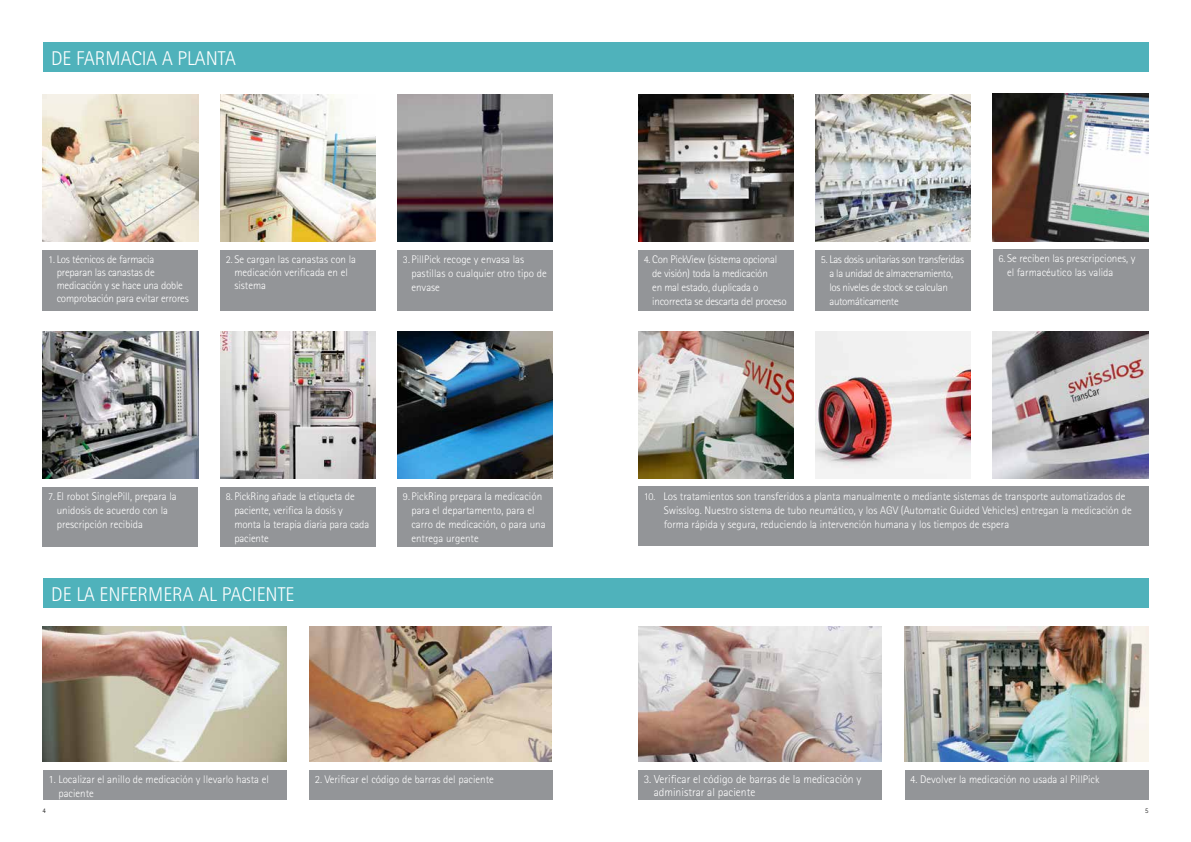
<style>
.page{position:relative;width:1191px;height:842px;background:#fff}
.page>*{position:absolute;margin:0;border:0;box-sizing:border-box;transform-origin:0 0}
.t1{font:300 19.9px "Rotis Sans Serif Pro";color:#fff}
.t2{font:300 11.6px/13px "Rotis Sans Serif Pro";color:#fff}
.t3{font:300 11px/14px "Rotis Sans Serif Pro";color:#fff}
.t4{font:300 11px/13px "Rotis Sans Serif Pro";letter-spacing:-.02em;color:#fff}
.t5{font:300 11px/14px "Rotis Sans Serif Pro";letter-spacing:-.03em;color:#fff}
.t6{font:300 7px "Rotis Sans Serif Pro";color:#000}
.s1{font-size:10.5px}
</style>
<div class="page">
<img style="left:397px;top:94px;width:156px;height:148px">
<img style="left:43px;top:94px;width:155px;height:148px">
<img style="left:220px;top:94px;width:156px;height:148px">
<img style="left:43px;top:331px;width:155px;height:148px">
<img style="left:221px;top:331px;width:155px;height:148px">
<img style="left:397px;top:331px;width:156px;height:148px">
<img style="left:43px;top:627px;width:244px;height:134px">
<img style="left:309px;top:627px;width:243px;height:134px">
<img style="left:815px;top:94px;width:155px;height:148px">
<img style="left:993px;top:94px;width:155px;height:147px">
<img style="left:638px;top:94px;width:155px;height:148px">
<img style="left:638px;top:331px;width:155px;height:148px">
<img style="left:638px;top:627px;width:244px;height:134px">
<img style="left:904px;top:627px;width:244px;height:134px">
<img style="left:815px;top:331px;width:155px;height:148px">
<img style="left:992px;top:331px;width:156px;height:148px">
<div style="left:43px;top:770px;width:244px;height:29px;background:#939598"></div>
<div style="left:309px;top:770px;width:244px;height:29px;background:#939598"></div>
<div style="left:43px;top:43px;width:1105px;height:29px;background:#4fb2bb"></div>
<div style="left:43px;top:250px;width:155px;height:60px;background:#939598"></div>
<div style="left:220px;top:250px;width:156px;height:60px;background:#939598"></div>
<div style="left:397px;top:250px;width:156px;height:60px;background:#939598"></div>
<div style="left:43px;top:487px;width:155px;height:59px;background:#939598"></div>
<div style="left:220px;top:487px;width:156px;height:59px;background:#939598"></div>
<div style="left:397px;top:487px;width:156px;height:59px;background:#939598"></div>
<div style="left:638px;top:770px;width:244px;height:29px;background:#939598"></div>
<div style="left:904px;top:770px;width:244px;height:29px;background:#939598"></div>
<div style="left:43px;top:578px;width:1105px;height:30px;background:#4fb2bb"></div>
<div style="left:638px;top:250px;width:155px;height:60px;background:#939598"></div>
<div style="left:815px;top:250px;width:155px;height:60px;background:#939598"></div>
<div style="left:993px;top:249px;width:155px;height:61px;background:#939598"></div>
<div style="left:638px;top:487px;width:510px;height:59px;background:#939598"></div>
<h1 class="t1" style="left:51px;top:47px;width:186px">DE FARMACIA A PLANTA</h1>
<p class="t4" style="left:57px;top:253px;width:134px;text-indent:-9px"><span class="s1">1.</span> Los técnicos de farmacia preparan las canastas de medicación y se hace una doble comprobación para evitar errores</p>
<p class="t3" style="left:234px;top:253px;width:123px;line-height:13px;text-indent:-9px"><span class="s1">2.</span> Se cargan las canastas con la medicación verificada en el sistema</p>
<p class="t3" style="left:411px;top:252px;width:137px;text-indent:-9px"><span class="s1">3.</span> PillPick recoge y envasa las pastillas o cualquier otro tipo de envase</p>
<p class="t3" style="left:57px;top:489px;width:121px;text-indent:-9px"><span class="s1">7.</span> El robot SinglePill, prepara la unidosis de acuerdo con la prescripción recibida</p>
<p class="t3" style="left:234px;top:489px;width:136px;text-indent:-9px"><span class="s1">8.</span> PickRing añade la etiqueta de paciente, verifica la dosis y monta la terapia diaria para cada paciente</p>
<p class="t3" style="left:411px;top:490px;width:136px;text-indent:-9px"><span class="s1">9.</span> PickRing prepara la medicación para el departamento, para el carro de medicación, o para una entrega urgente</p>
<h1 class="t1" style="left:51px;top:582px;width:245px">DE LA ENFERMERA AL PACIENTE</h1>
<p class="t3" style="left:58px;top:772px;width:212px;text-indent:-10px">1. Localizar el anillo de medicación y llevarlo hasta el paciente</p>
<p class="t3" style="left:315px;top:772px;width:181px">2. Verificar el código de barras del paciente</p>
<p class="t4" style="left:652px;top:253px;width:136px;line-height:14px;text-indent:-9px"><span class="s1">4.</span> Con PickView (sistema opcional de visión) toda la medicación<br>en mal estado, duplicada o incorrecta se descarta del proceso</p>
<p class="t5" style="left:829px;top:253px;width:136px;text-indent:-9px"><span class="s1">5.</span> Las dosis unitarias son transferidas a la unidad de almacenamiento, los niveles de stock se calculan automáticamente</p>
<p class="t3" style="left:1007px;top:252px;width:130px;text-indent:-9px"><span class="s1">6.</span> Se reciben las prescripciones, y el farmacéutico las valida</p>
<p class="t3" style="left:663px;top:490px;width:469px;text-indent:-20px"><span class="s1">10.</span> Los tratamientos son transferidos a planta manualmente o mediante sistemas de transporte automatizados de<br>Swisslog. Nuestro sistema de tubo neumático, y los AGV (Automatic Guided Vehicles) entregan la medicación de forma rápida y segura, reduciendo la intervención humana y los tiempos de espera</p>
<p class="t2" style="left:653px;top:772px;width:209px;text-indent:-10px">3. Verificar el código de barras de la medicación y administrar al paciente</p>
<p class="t3" style="left:910px;top:772px;width:191px">4. Devolver la medicación no usada al PillPick</p>
<p class="t6" style="left:43px;top:806px;width:5px">4</p>
<p class="t6" style="left:1145px;top:806px;width:5px">5</p>
</div>
